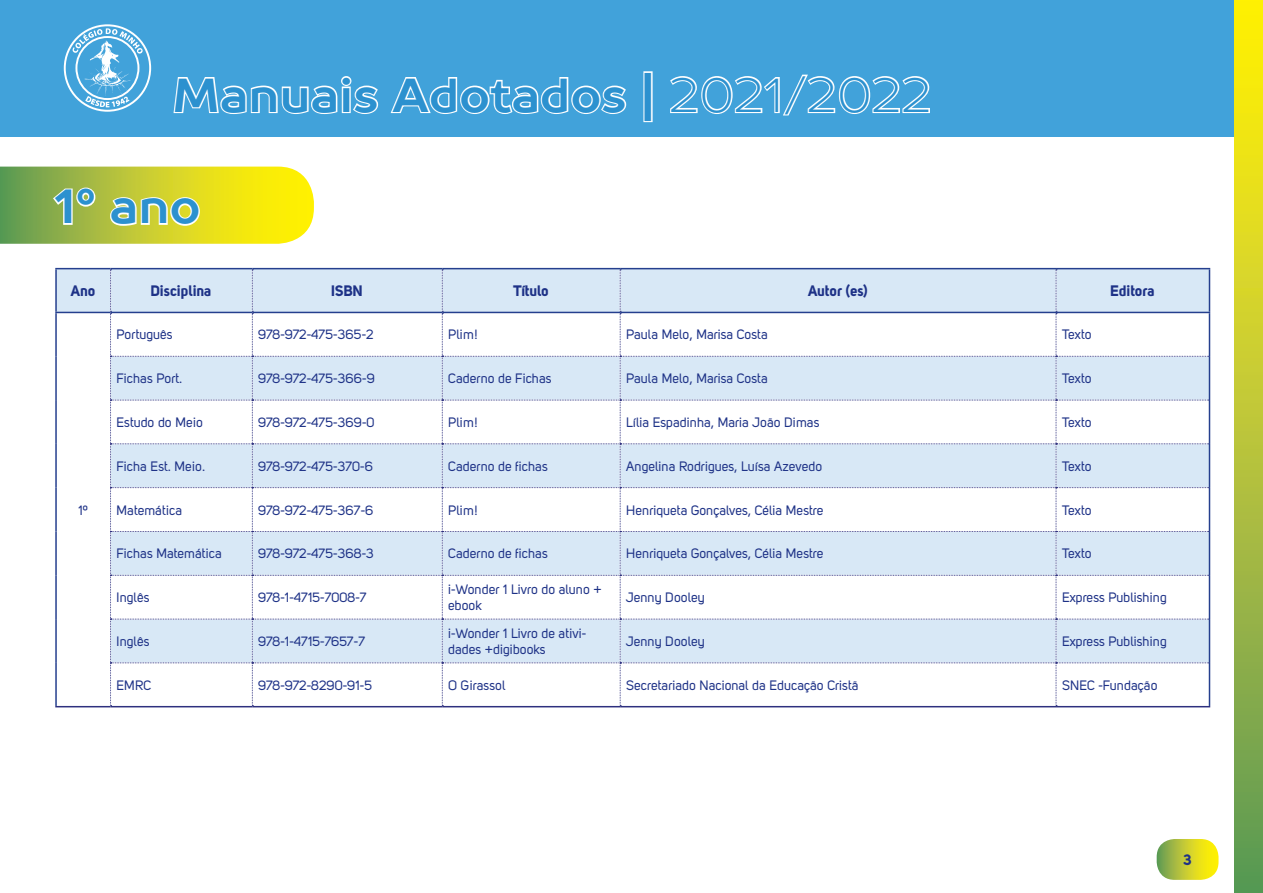
<style>
.page{position:relative;width:1263px;height:893px;background:#fff}
.page>*{position:absolute;margin:0;border:0;box-sizing:border-box;transform-origin:0 0}
.Paragraph_Style_1{font:700 47.85px "TT Prosto Sans";color:#2c91cf}
.t1{font:700 47.55px "TT Prosto Sans";color:#2c91cf}
.t2{font:15px "Uni Sans Bold";color:#1e3287}
.tabela_texto{font:13.5px/16.2px "Uni Sans Regular";color:#1e3287}
.tabela_texto-2{font:13.5px "Uni Sans Regular";letter-spacing:-.025em;color:#1e3287}
.s1{font-weight:300}
</style>
<div class="page">
<svg style="left:1157px;top:839px;width:61px;height:41px;background:#c4cc2e"></svg>
<div style="left:0;top:0;width:1263px;height:136px;background:#41a2da"></div>
<svg style="left:64px;top:24px;width:87px;height:88px"></svg>
<svg style="left:173px;top:76px;width:206px;height:38px"></svg>
<svg style="left:390px;top:77px;width:237px;height:37px"></svg>
<div style="left:643px;top:71px;width:10px;height:51px;border:3px solid #fff"></div>
<svg style="left:670px;top:74px;width:260px;height:42px"></svg>
<div style="left:1235px;top:0;width:28px;height:893px;background:linear-gradient(to bottom,#fff20b,#5e975e)"></div>
<div style="left:57px;top:269px;width:53px;height:45px;background:#d8e8f6"></div>
<svg style="left:110px;top:269px;width:1099px;height:437px"></svg>
<hr style="left:55px;top:313px;width:2px;height:43px;background:#253f8e">
<hr style="left:55px;top:356px;width:2px;height:44px;background:#253f8e">
<hr style="left:55px;top:400px;width:2px;height:44px;background:#253f8e">
<hr style="left:55px;top:444px;width:2px;height:44px;background:#253f8e">
<hr style="left:55px;top:488px;width:2px;height:43px;background:#253f8e">
<hr style="left:55px;top:531px;width:2px;height:44px;background:#253f8e">
<hr style="left:55px;top:575px;width:2px;height:44px;background:#253f8e">
<hr style="left:55px;top:619px;width:2px;height:44px;background:#253f8e">
<hr style="left:55px;top:663px;width:2px;height:43px;background:#253f8e">
<hr style="left:1209px;top:313px;width:1px;height:43px;background:#253f8e">
<hr style="left:1209px;top:356px;width:1px;height:44px;background:#253f8e">
<hr style="left:1209px;top:400px;width:1px;height:44px;background:#253f8e">
<hr style="left:1209px;top:444px;width:1px;height:44px;background:#253f8e">
<hr style="left:1209px;top:488px;width:1px;height:43px;background:#253f8e">
<hr style="left:1209px;top:531px;width:1px;height:44px;background:#253f8e">
<hr style="left:1209px;top:575px;width:1px;height:44px;background:#253f8e">
<hr style="left:1209px;top:619px;width:1px;height:44px;background:#253f8e">
<hr style="left:1209px;top:663px;width:1px;height:43px;background:#253f8e">
<hr style="left:55px;top:268px;width:56px;height:1px;background:#253f8e">
<hr style="left:55px;top:269px;width:2px;height:43px;background:#253f8e">
<hr style="left:111px;top:268px;width:141px;height:1px;background:#253f8e">
<hr style="left:252px;top:268px;width:190px;height:1px;background:#253f8e">
<hr style="left:442px;top:268px;width:178px;height:1px;background:#253f8e">
<hr style="left:620px;top:268px;width:436px;height:1px;background:#253f8e">
<hr style="left:1056px;top:268px;width:154px;height:1px;background:#253f8e">
<hr style="left:1209px;top:269px;width:1px;height:43px;background:#253f8e">
<hr style="left:55px;top:312px;width:56px;height:1px;background:#253f8e">
<hr style="left:111px;top:312px;width:141px;height:1px;background:#253f8e">
<hr style="left:252px;top:312px;width:190px;height:1px;background:#253f8e">
<hr style="left:442px;top:312px;width:178px;height:1px;background:#253f8e">
<hr style="left:620px;top:312px;width:436px;height:1px;background:#253f8e">
<hr style="left:1056px;top:312px;width:154px;height:1px;background:#253f8e">
<hr style="left:55px;top:706px;width:56px;height:1px;background:#2e307f">
<hr style="left:111px;top:706px;width:141px;height:1px;background:#2e307f">
<hr style="left:252px;top:706px;width:190px;height:1px;background:#2e307f">
<hr style="left:442px;top:706px;width:178px;height:1px;background:#2e307f">
<hr style="left:620px;top:706px;width:436px;height:1px;background:#2e307f">
<hr style="left:1056px;top:706px;width:154px;height:1px;background:#2e307f">
<svg style="left:0;top:167px;width:314px;height:77px;background:#c7d03e"></svg>
<h2 class="t1" style="left:172px;top:64px;width:761px">Manuais Adotados | <span class="s1">2021/2022</span></h2>
<p class="Paragraph_Style_1" style="left:54px;top:175px;width:148px">1º ano</p>
<p class="t2" style="left:71px;top:282px;width:26px">Ano</p>
<p class="t2" style="left:151px;top:282px;width:62px">Disciplina</p>
<p class="t2" style="left:331px;top:282px;width:33px">ISBN</p>
<p class="t2" style="left:513px;top:282px;width:37px">Título</p>
<p class="t2" style="left:808px;top:282px;width:61px">Autor (es)</p>
<p class="t2" style="left:1110px;top:282px;width:46px">Editora</p>
<p class="tabela_texto" style="left:79px;top:502px;width:11px">1º</p>
<p class="tabela_texto" style="left:117px;top:326px;width:58px">Português</p>
<p class="tabela_texto" style="left:258px;top:326px;width:117px">978-972-475-365-2</p>
<p class="tabela_texto" style="left:448px;top:326px;width:31px">Plim!</p>
<p class="tabela_texto" style="left:626px;top:326px;width:143px">Paula Melo, Marisa Costa</p>
<p class="tabela_texto" style="left:1062px;top:326px;width:31px">Texto</p>
<p class="tabela_texto" style="left:117px;top:370px;width:67px">Fichas Port.</p>
<p class="tabela_texto" style="left:258px;top:370px;width:118px">978-972-475-366-9</p>
<p class="tabela_texto" style="left:448px;top:370px;width:105px">Caderno de Fichas</p>
<p class="tabela_texto" style="left:626px;top:370px;width:143px">Paula Melo, Marisa Costa</p>
<p class="tabela_texto" style="left:1062px;top:370px;width:31px">Texto</p>
<p class="tabela_texto" style="left:117px;top:414px;width:88px">Estudo do Meio</p>
<p class="tabela_texto" style="left:258px;top:414px;width:118px">978-972-475-369-0</p>
<p class="tabela_texto" style="left:448px;top:414px;width:31px">Plim!</p>
<p class="tabela_texto" style="left:626px;top:414px;width:195px">Lília Espadinha, Maria João Dimas</p>
<p class="tabela_texto" style="left:1062px;top:414px;width:31px">Texto</p>
<p class="tabela_texto" style="left:117px;top:458px;width:90px">Ficha Est. Meio.</p>
<p class="tabela_texto-2" style="left:258px;top:458px;width:116px">978-972-475-370-6</p>
<p class="tabela_texto" style="left:448px;top:458px;width:101px">Caderno de fichas</p>
<p class="tabela_texto" style="left:626px;top:458px;width:198px">Angelina Rodrigues, Luísa Azevedo</p>
<p class="tabela_texto" style="left:1062px;top:458px;width:31px">Texto</p>
<p class="tabela_texto" style="left:117px;top:502px;width:67px">Matemática</p>
<p class="tabela_texto" style="left:258px;top:502px;width:117px">978-972-475-367-6</p>
<p class="tabela_texto" style="left:448px;top:502px;width:31px">Plim!</p>
<p class="tabela_texto" style="left:626px;top:502px;width:199px">Henriqueta Gonçalves, Célia Mestre</p>
<p class="tabela_texto" style="left:1062px;top:502px;width:31px">Texto</p>
<p class="tabela_texto" style="left:117px;top:545px;width:107px">Fichas Matemática</p>
<p class="tabela_texto" style="left:258px;top:545px;width:117px">978-972-475-368-3</p>
<p class="tabela_texto" style="left:448px;top:545px;width:101px">Caderno de fichas</p>
<p class="tabela_texto" style="left:626px;top:545px;width:199px">Henriqueta Gonçalves, Célia Mestre</p>
<p class="tabela_texto" style="left:1062px;top:545px;width:31px">Texto</p>
<p class="tabela_texto" style="left:117px;top:589px;width:34px">Inglês</p>
<p class="tabela_texto" style="left:258px;top:589px;width:110px">978-1-4715-7008-7</p>
<p class="tabela_texto" style="left:448px;top:581px;width:155px">i-Wonder 1 Livro do aluno + ebook</p>
<p class="tabela_texto" style="left:626px;top:589px;width:80px">Jenny Dooley</p>
<p class="tabela_texto" style="left:1062px;top:589px;width:106px">Express Publishing</p>
<p class="tabela_texto" style="left:117px;top:633px;width:34px">Inglês</p>
<p class="tabela_texto" style="left:258px;top:633px;width:108px">978-1-4715-7657-7</p>
<p class="tabela_texto" style="left:448px;top:625px;width:140px">i-Wonder 1 Livro de ativi&shy;dades +digibooks</p>
<p class="tabela_texto" style="left:626px;top:633px;width:80px">Jenny Dooley</p>
<p class="tabela_texto" style="left:1062px;top:633px;width:106px">Express Publishing</p>
<p class="tabela_texto" style="left:117px;top:677px;width:36px">EMRC</p>
<p class="tabela_texto" style="left:258px;top:677px;width:115px">978-972-8290-91-5</p>
<p class="tabela_texto" style="left:448px;top:677px;width:59px">O Girassol</p>
<p class="tabela_texto" style="left:626px;top:677px;width:234px">Secretariado Nacional da Educação Cristã</p>
<p class="tabela_texto" style="left:1062px;top:677px;width:97px">SNEC -Fundação</p>
<p class="t2" style="left:1183px;top:850px;width:10px">3</p>
</div>
